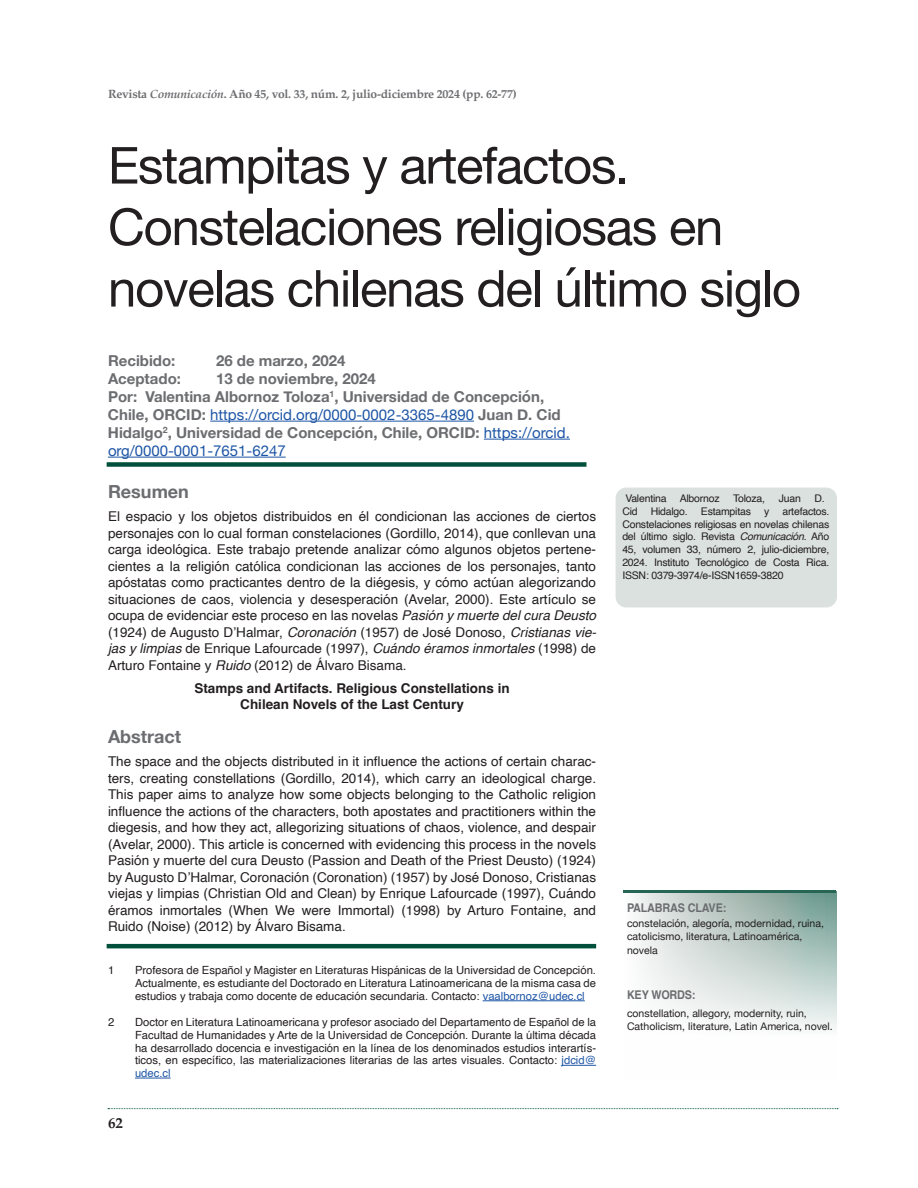
<style>
.page{position:relative;width:918px;height:1188px;background:#fff}
.page>*{position:absolute;margin:0;border:0;box-sizing:border-box;transform-origin:0 0}
.t1{font:51px/61.5px "Helvetica Neue";letter-spacing:-.025em;color:#231f20}
.t2{font:700 18px "Helvetica Neue";color:#6c6d70}
.t3{font:700 15px/18px "Helvetica Neue";color:#6c6d70}
.t4{font:700 15px "Palatino";color:#231f20}
.t5{font:13.5px/16.5px "Helvetica";color:#231f20;text-align:justify}
.t6{font:700 13.5px/16.5px "Helvetica";color:#231f20;text-align:center}
.t7{font:700 12px "Palatino";letter-spacing:-.02em;color:#6c6d70}
.t8{font:700 12px "Helvetica";letter-spacing:-.015em;color:#6c6d70;scale:.9 1}
.t9{font:11.25px/12.8px "Helvetica";color:#231f20;text-align:justify}
.t10{font:10.5px/12.8px "Helvetica";letter-spacing:-.02em;color:#231f20}
.t11{font:10.5px/13.5px "Helvetica Neue";color:#231f20}
.s1{font-style:italic}
.s2{font-weight:400;color:#1e56a6}
.s3{color:#1e56a6}
</style>
<div class="page">
<svg style="left:108px;top:1108px;width:730px;height:1px"></svg>
<svg style="left:633px;top:893px;width:203px;height:136px"></svg>
<div style="left:616px;top:488px;width:221px;height:119px;background:#dbe1df;border-radius:11px"></div>
<hr style="left:624px;top:891px;width:212px;height:2px;background:#276555">
<hr style="left:210px;top:421px;width:264px;height:1px;background:#1e56a6">
<hr style="left:484px;top:439px;width:86px;height:1px;background:#1e56a6">
<hr style="left:108px;top:457px;width:178px;height:1px;background:#1e56a6">
<hr style="left:107px;top:944px;width:489px;height:4px;background:#00503b">
<div style="left:107px;top:462px;width:479px;height:5px;background:#00503b"></div>
<hr style="left:483px;top:1001px;width:102px;height:1px;background:#1e56a6">
<hr style="left:562px;top:1065px;width:34px;height:1px;background:#1e56a6">
<hr style="left:135px;top:1078px;width:36px;height:1px;background:#1e56a6">
<p class="t7" style="left:108px;top:84px;width:410px">Revista <span class="s1">Comunicación</span>. Año 45, vol. 33, núm. 2, julio-diciembre 2024 (pp. 62-77)</p>
<h1 class="t1" style="left:108px;top:138px;width:695px">Estampitas y artefactos.<br>Constelaciones religiosas en novelas chilenas del último siglo</h1>
<p class="t3" style="left:108px;top:352px;width:69px">Recibido:</p>
<p class="t3" style="left:216px;top:352px;width:131px">26 de marzo, 2024</p>
<p class="t3" style="left:108px;top:370px;width:75px">Aceptado:</p>
<p class="t3" style="left:108px;top:370px;width:464px;text-indent:108px">13 de noviembre, 2024<br>Por: Valentina Albornoz Toloza<sup>1</sup>, Universidad de Concepción, Chile, ORCID: <span class="s2">https://orcid.org/0000-0002-3365-4890</span> Juan D. Cid Hidalgo<sup>2</sup>, Universidad de Concepción, Chile, ORCID: <span class="s2">https://orcid. org/0000-0001-7651-6247</span></p>
<h2 class="t2" style="left:108px;top:477px;width:82px">Resumen</h2>
<p class="t5" style="left:108px;top:509px;width:490px">El espacio y los objetos distribuidos en él condicionan las acciones de ciertos personajes con lo cual forman constelaciones (Gordillo, 2014), que conllevan una carga ideológica. Este trabajo pretende analizar cómo algunos objetos pertene&shy;cientes a la religión católica condicionan las acciones de los personajes, tanto apóstatas como practicantes dentro de la diégesis, y cómo actúan alegorizando situaciones de caos, violencia y desesperación (Avelar, 2000). Este artículo se ocupa de evidenciar este proceso en las novelas <span class="s1">Pasión y muerte del cura Deusto </span>(1924) de Augusto D’Halmar, <span class="s1">Coronación</span> (1957) de José Donoso, <span class="s1">Cristianas vie&shy;jas y limpias</span> de Enrique Lafourcade (1997), <span class="s1">Cuándo éramos inmortales</span> (1998) de Arturo Fontaine y <span class="s1">Ruido</span> (2012) de Álvaro Bisama.</p>
<p class="t6" style="left:194px;top:681px;width:317px">Stamps and Artifacts. Religious Constellations in<br>Chilean Novels of the Last Century</p>
<h2 class="t2" style="left:108px;top:723px;width:75px">Abstract</h2>
<p class="t5" style="left:108px;top:754px;width:490px">The space and the objects distributed in it influence the actions of certain charac&shy;ters, creating constellations (Gordillo, 2014), which carry an ideological charge.<br>This paper aims to analyze how some objects belonging to the Catholic religion influence the actions of the characters, both apostates and practitioners within the diegesis, and how they act, allegorizing situations of chaos, violence, and despair (Avelar, 2000). This article is concerned with evidencing this process in the novels Pasión y muerte del cura Deusto (Passion and Death of the Priest Deusto) (1924) by Augusto D’Halmar, Coronación (Coronation) (1957) by José Donoso, Cristianas viejas y limpias (Christian Old and Clean) by Enrique Lafourcade (1997), Cuándo éramos inmortales (When We were Immortal) (1998) by Arturo Fontaine, and Ruido (Noise) (2012) by Álvaro Bisama.</p>
<p class="t9" style="left:108px;top:964px;width:8px">1</p>
<p class="t9" style="left:135px;top:964px;width:463px">Profesora de Español y Magister en Literaturas Hispánicas de la Universidad de Concepción.<br>Actualmente, es estudiante del Doctorado en Literatura Latinoamericana de la misma casa de estudios y trabaja como docente de educación secundaria. Contacto: <span class="s3">vaalbornoz@udec.cl</span></p>
<p class="t9" style="left:108px;top:1016px;width:8px">2</p>
<p class="t9" style="left:135px;top:1016px;width:463px">Doctor en Literatura Latinoamericana y profesor asociado del Departamento de Español de la Facultad de Humanidades y Arte de la Universidad de Concepción. Durante la última década ha desarrollado docencia e investigación en la línea de los denominados estudios interartís&shy;ticos, en específico, las materializaciones literarias de las artes visuales. Contacto: <span class="s3">jdcid@ udec.cl</span></p>
<p class="t4" style="left:108px;top:1110px;width:16px">62</p>
<p class="t10" style="left:625px;top:492px;width:96px">Valentina Albornoz</p>
<p class="t10" style="left:733px;top:492px;width:34px">Toloza,</p>
<p class="t10" style="left:779px;top:492px;width:24px">Juan</p>
<p class="t10" style="left:622px;top:492px;width:208px;text-indent:192px">D.<br>Cid Hidalgo. Estampitas y artefactos.<br>Constelaciones religiosas en novelas chilenas del último siglo. Revista <span class="s1">Comunicación</span>. Año 45, volumen 33, número 2, julio-diciembre, 2024. Instituto Tecnológico de Costa Rica.<br>ISSN: 0379-3974/e-ISSN1659-3820</p>
<p class="t8" style="left:627px;top:900px;width:112px">PALABRAS CLAVE:</p>
<p class="t11" style="left:627px;top:917px;width:198px">constelación, alegoría, modernidad, ruina, catolicismo, literatura, Latinoamérica, novela</p>
<p class="t8" style="left:627px;top:988px;width:78px">KEY WORDS:</p>
<p class="t11" style="left:627px;top:1007px;width:207px">constellation, allegory, modernity, ruin,<br>Catholicism, literature, Latin America, novel.</p>
</div>
